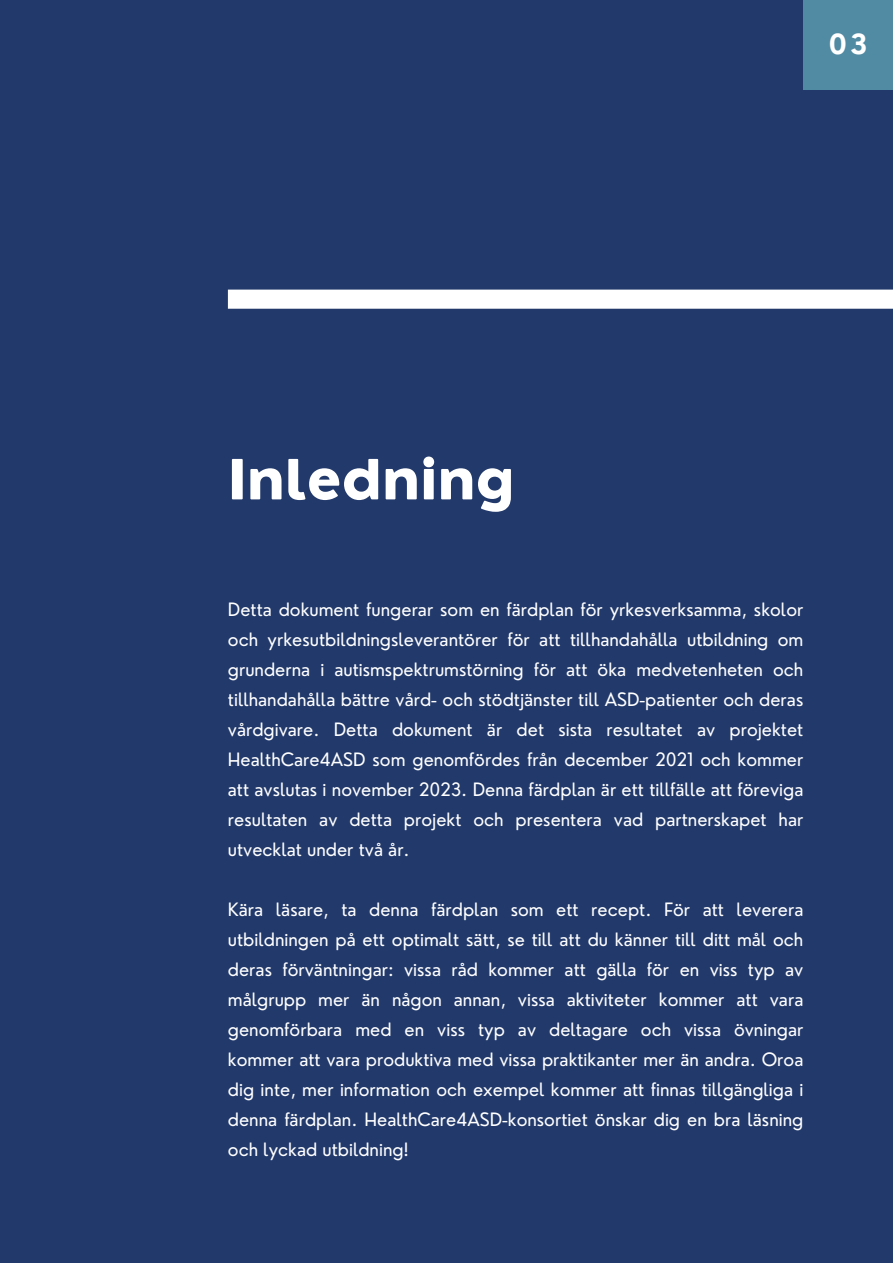
<style>
.page{position:relative;width:893px;height:1264px;background:#fff}
.page>*{position:absolute;margin:0;border:0;box-sizing:border-box;transform-origin:0 0}
.t1{font:800 54px "Nourd";color:#fff}
.t2{font:700 27px "Nourd";color:#fff}
.t3{font:18px/30px "Nourd";color:#fff;text-align:justify}
</style>
<div class="page">
<div style="left:0;top:0;width:892px;height:1262px;background:#22396b"></div>
<div style="left:803px;top:0;width:89px;height:89px;background:#518aa3"></div>
<div style="left:228px;top:289px;width:664px;height:20px;background:#fff"></div>
<p class="t2" style="left:828px;top:27px;width:40px">03</p>
<p class="t1" style="left:228px;top:445px;width:288px">Inledning</p>
<p class="t3" style="left:228px;top:594px;width:577px">Detta dokument fungerar som en färdplan för yrkesverksamma, skolor och yrkesutbildningsleverantörer för att tillhandahålla utbildning om grunderna i autismspektrumstörning för att öka medvetenheten och tillhandahålla bättre vård- och stödtjänster till ASD-patienter och deras vårdgivare. Detta dokument är det sista resultatet av projektet HealthCare4ASD som genomfördes från december 2021 och kommer att avslutas i november 2023. Denna färdplan är ett tillfälle att föreviga resultaten av detta projekt och presentera vad partnerskapet har utvecklat under två år.</p>
<p class="t3" style="left:228px;top:894px;width:577px">Kära läsare, ta denna färdplan som ett recept. För att leverera utbildningen på ett optimalt sätt, se till att du känner till ditt mål och deras förväntningar: vissa råd kommer att gälla för en viss typ av målgrupp mer än någon annan, vissa aktiviteter kommer att vara genomförbara med en viss typ av deltagare och vissa övningar kommer att vara produktiva med vissa praktikanter mer än andra. Oroa dig inte, mer information och exempel kommer att finnas tillgängliga i denna färdplan. HealthCare4ASD-konsortiet önskar dig en bra läsning och lyckad utbildning!</p>
</div>
